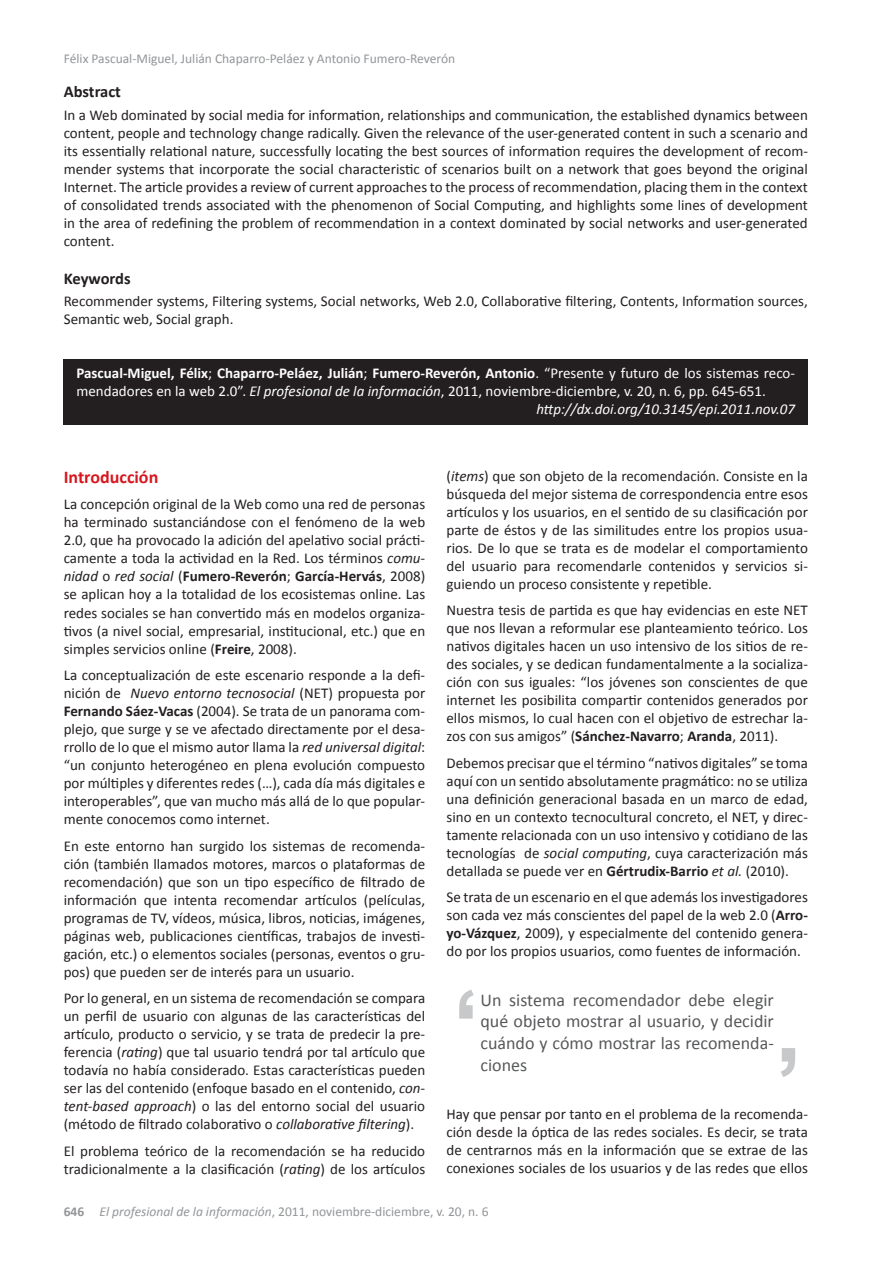
<style>
.page{position:relative;width:893px;height:1263px;background:#fff}
.page>*{position:absolute;margin:0;border:0;box-sizing:border-box;transform-origin:0 0}
.t1{font:18px/21.6px "Calibri";color:#57585a;text-align:justify}
.t2{font:700 18px "Calibri";color:#d7171f}
.t3{font:700 16.5px "Calibri";letter-spacing:-.005em;color:#231f20}
.t4{font:15px/18px "Calibri";color:#231f20;text-align:justify}
.t5{font:700 15px "Calibri";color:#fff}
.t6{font:15px "Calibri";color:#fff}
.t7{font:italic 15px "Calibri";color:#fff}
.t8{font:13.5px "Calibri";color:#939598}
.s1{font-weight:400}
.s2{font-style:italic}
.s3{font-weight:700}
</style>
<div class="page">
<div style="left:64px;top:359px;width:744px;height:66px;background:#231f20"></div>
<svg style="left:781px;top:1048px;width:14px;height:29px"></svg>
<svg style="left:459px;top:990px;width:15px;height:28px"></svg>
<p class="t8" style="left:64px;top:50px;width:393px">Félix Pascual-Miguel, Julián Chaparro-Peláez y Antonio Fumero-Reverón</p>
<p class="t3" style="left:64px;top:81px;width:59px">Abstract</p>
<p class="t4" style="left:64px;top:106px;width:746px">In a Web dominated by social media for information, relationships and communication, the established dynamics between content, people and technology change radically. Given the relevance of the user-generated content in such a scenario and its essentially relational nature, successfully locating the best sources of information requires the development of recom&shy;mender systems that incorporate the social characteristic of scenarios built on a network that goes beyond the original Internet. The article provides a review of current approaches to the process of recommendation, placing them in the context of consolidated trends associated with the phenomenon of Social Computing, and highlights some lines of development in the area of redefining the problem of recommendation in a context dominated by social networks and user-generated content.</p>
<p class="t3" style="left:64px;top:267px;width:68px">Keywords</p>
<p class="t4" style="left:64px;top:292px;width:746px">Recommender systems, Filtering systems, Social networks, Web 2.0, Collaborative filtering, Contents, Information sources,<br>Semantic web, Social graph.</p>
<p class="t5" style="left:77px;top:363px;width:720px">Pascual-Miguel, Félix<span class="s1">;</span> Chaparro-Peláez, Julián<span class="s1">;</span> Fumero-Reverón, Antonio<span class="s1">. “Presente y futuro de los sistemas reco-</span></p>
<p class="t6" style="left:77px;top:381px;width:691px">mendadores en la web 2.0”. <span class="s2">El profesional de la información</span>, 2011, noviembre-diciembre, v. 20, n. 6, pp. 645-651.</p>
<p class="t7" style="left:536px;top:399px;width:260px">http://dx.doi.org/10.3145/epi.2011.nov.07</p>
<p class="t2" style="left:64px;top:465px;width:96px">Introducción</p>
<p class="t4" style="left:64px;top:495px;width:363px">La concepción original de la Web como una red de personas ha terminado sustanciándose con el fenómeno de la web 2.0, que ha provocado la adición del apelativo social prácti&shy;camente a toda la actividad en la Red. Los términos <span class="s2">comu&shy;nidad</span> o <span class="s2">red social</span> (<span class="s3">Fumero-Reverón</span>; <span class="s3">García-Hervás</span>, 2008) se aplican hoy a la totalidad de los ecosistemas online. Las redes sociales se han convertido más en modelos organiza&shy;tivos (a nivel social, empresarial, institucional, etc.) que en simples servicios online (<span class="s3">Freire</span>, 2008).</p>
<p class="t4" style="left:64px;top:666px;width:363px">La conceptualización de este escenario responde a la defi&shy;nición de <span class="s2">Nuevo entorno tecnosocial</span> (NET) propuesta por <span class="s3">Fernando Sáez-Vacas</span> (2004). Se trata de un panorama com&shy;plejo, que surge y se ve afectado directamente por el desa&shy;rrollo de lo que el mismo autor llama la <span class="s2">red universal digital</span>: “un conjunto heterogéneo en plena evolución compuesto por múltiples y diferentes redes (…), cada día más digitales e interoperables”, que van mucho más allá de lo que popular&shy;mente conocemos como internet.</p>
<p class="t4" style="left:64px;top:837px;width:363px">En este entorno han surgido los sistemas de recomenda&shy;ción (también llamados motores, marcos o plataformas de recomendación) que son un tipo específico de filtrado de información que intenta recomendar artículos (películas, programas de TV, vídeos, música, libros, noticias, imágenes, páginas web, publicaciones científicas, trabajos de investi&shy;gación, etc.) o elementos sociales (personas, eventos o gru&shy;pos) que pueden ser de interés para un usuario.</p>
<p class="t4" style="left:64px;top:989px;width:363px">Por lo general, en un sistema de recomendación se compara un perfil de usuario con algunas de las características del artículo, producto o servicio, y se trata de predecir la pre&shy;ferencia (<span class="s2">rating</span>) que tal usuario tendrá por tal artículo que todavía no había considerado. Estas características pueden ser las del contenido (enfoque basado en el contenido, <span class="s2">con&shy;tent-based approach</span>) o las del entorno social del usuario (método de filtrado colaborativo o <span class="s2">collaborative filtering</span>).</p>
<p class="t4" style="left:64px;top:1142px;width:363px">El problema teórico de la recomendación se ha reducido tradicionalmente a la clasificación (<span class="s2">rating</span>) de los artículos</p>
<p class="t4" style="left:446px;top:467px;width:363px">(<span class="s2">items</span>) que son objeto de la recomendación. Consiste en la búsqueda del mejor sistema de correspondencia entre esos artículos y los usuarios, en el sentido de su clasificación por parte de éstos y de las similitudes entre los propios usua&shy;rios. De lo que se trata es de modelar el comportamiento del usuario para recomendarle contenidos y servicios si&shy;guiendo un proceso consistente y repetible.</p>
<p class="t4" style="left:446px;top:601px;width:363px">Nuestra tesis de partida es que hay evidencias en este NET que nos llevan a reformular ese planteamiento teórico. Los nativos digitales hacen un uso intensivo de los sitios de re&shy;des sociales, y se dedican fundamentalmente a la socializa&shy;ción con sus iguales: “los jóvenes son conscientes de que internet les posibilita compartir contenidos generados por ellos mismos, lo cual hacen con el objetivo de estrechar la&shy;zos con sus amigos” (<span class="s3">Sánchez-Navarro</span>; <span class="s3">Aranda</span>, 2011).</p>
<p class="t4" style="left:446px;top:754px;width:363px">Debemos precisar que el término “nativos digitales” se toma aquí con un sentido absolutamente pragmático: no se utiliza una definición generacional basada en un marco de edad, sino en un contexto tecnocultural concreto, el NET, y direc&shy;tamente relacionada con un uso intensivo y cotidiano de las tecnologías de <span class="s2">social computing</span>, cuya caracterización más detallada se puede ver en <span class="s3">Gértrudix-Barrio</span> <span class="s2">et al.</span> (2010).</p>
<p class="t4" style="left:446px;top:888px;width:363px">Se trata de un escenario en el que además los investigadores son cada vez más conscientes del papel de la web 2.0 (<span class="s3">Arro&shy;yo-Vázquez</span>, 2009), y especialmente del contenido genera&shy;do por los propios usuarios, como fuentes de información.</p>
<p class="t1" style="left:480px;top:989px;width:295px">Un sistema recomendador debe elegir qué objeto mostrar al usuario, y decidir cuándo y cómo mostrar las recomenda&shy;ciones</p>
<p class="t4" style="left:446px;top:1105px;width:363px">Hay que pensar por tanto en el problema de la recomenda&shy;ción desde la óptica de las redes sociales. Es decir, se trata de centrarnos más en la información que se extrae de las conexiones sociales de los usuarios y de las redes que ellos</p>
<p class="t8" style="left:64px;top:1203px;width:426px"><span class="s3">646</span> <span class="s2">El profesional de la información</span>, 2011, noviembre-diciembre, v. 20, n. 6</p>
</div>
